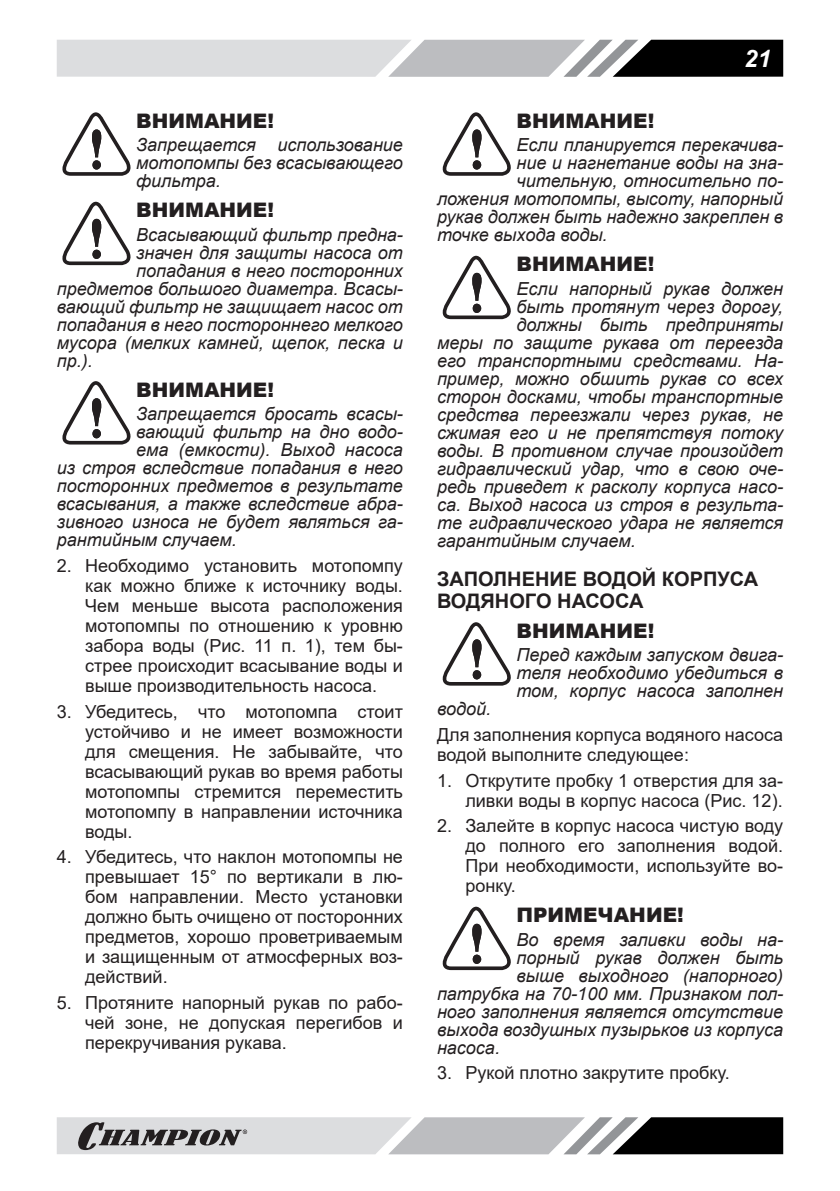
<style>
.page{position:relative;width:840px;height:1191px;background:#fff}
.page>*{position:absolute;margin:0;border:0;box-sizing:border-box;transform-origin:0 0}
.t1{font:italic 700 24px "Arial";color:#fff}
.ВНИМАНИЕ{font:900 20px "Arial";color:#231f20}
.Заголовок2{font:700 20px/22px "Arial";color:#231f20}
.ВНИМАНИЕ_ТЕКСТ{font:italic 18px/18px "Arial";color:#231f20;text-align:justify}
.Текст_список{font:18px/20px "Arial";color:#231f20;text-align:justify}
.Текст_основной{font:18px/20px "Arial";color:#231f20}
</style>
<div class="page">
<svg style="left:57px;top:40px;width:725px;height:37px;background:#a7a8aa"></svg>
<svg style="left:57px;top:1117px;width:725px;height:37px;background:#9c9d9e"></svg>
<svg style="left:62px;top:112px;width:69px;height:64px"></svg>
<svg style="left:62px;top:202px;width:69px;height:63px"></svg>
<svg style="left:62px;top:381px;width:69px;height:63px"></svg>
<svg style="left:442px;top:112px;width:69px;height:64px"></svg>
<svg style="left:442px;top:256px;width:69px;height:63px"></svg>
<svg style="left:442px;top:622px;width:69px;height:63px"></svg>
<svg style="left:442px;top:906px;width:69px;height:64px"></svg>
<p class="ВНИМАНИЕ" style="left:136px;top:106px;width:139px">ВНИМАНИЕ!</p>
<p class="ВНИМАНИЕ_ТЕКСТ" style="left:136px;top:136px;width:268px">Запрещается использование мотопомпы без всасывающего фильтра.</p>
<p class="ВНИМАНИЕ" style="left:136px;top:195px;width:139px">ВНИМАНИЕ!</p>
<p class="ВНИМАНИЕ_ТЕКСТ" style="left:136px;top:226px;width:268px">Всасывающий фильтр предна-</p>
<p class="ВНИМАНИЕ_ТЕКСТ" style="left:136px;top:244px;width:268px">значен для защиты насоса от</p>
<p class="ВНИМАНИЕ_ТЕКСТ" style="left:136px;top:262px;width:268px">попадания в него посторонних</p>
<p class="ВНИМАНИЕ_ТЕКСТ" style="left:57px;top:280px;width:347px">предметов большого диаметра. Всасы-</p>
<p class="ВНИМАНИЕ_ТЕКСТ" style="left:57px;top:298px;width:347px">вающий фильтр не защищает насос от</p>
<p class="ВНИМАНИЕ_ТЕКСТ" style="left:57px;top:316px;width:347px">попадания в него постороннего мелкого</p>
<p class="ВНИМАНИЕ_ТЕКСТ" style="left:57px;top:334px;width:347px">мусора (мелких камней, щепок, песка и</p>
<p class="ВНИМАНИЕ_ТЕКСТ" style="left:57px;top:352px;width:37px">пр.).</p>
<p class="ВНИМАНИЕ" style="left:136px;top:375px;width:139px">ВНИМАНИЕ!</p>
<p class="ВНИМАНИЕ_ТЕКСТ" style="left:136px;top:405px;width:268px">Запрещается бросать всасы-</p>
<p class="ВНИМАНИЕ_ТЕКСТ" style="left:136px;top:423px;width:268px">вающий фильтр на дно водо-</p>
<p class="ВНИМАНИЕ_ТЕКСТ" style="left:136px;top:441px;width:268px">ема (емкости). Выход насоса</p>
<p class="ВНИМАНИЕ_ТЕКСТ" style="left:57px;top:459px;width:347px">из строя вследствие попадания в него</p>
<p class="ВНИМАНИЕ_ТЕКСТ" style="left:57px;top:477px;width:347px">посторонних предметов в результате</p>
<p class="ВНИМАНИЕ_ТЕКСТ" style="left:57px;top:495px;width:347px">всасывания, а также вследствие абра-</p>
<p class="ВНИМАНИЕ_ТЕКСТ" style="left:57px;top:513px;width:347px">зивного износа не будет являться га-</p>
<p class="ВНИМАНИЕ_ТЕКСТ" style="left:57px;top:531px;width:181px">рантийным случаем.</p>
<p class="Текст_список" style="left:85px;top:555px;width:319px;text-indent:-28px">2. Необходимо установить мотопомпу как можно ближе к источнику воды.<br>Чем меньше высота расположения мотопомпы по отношению к уровню забора воды (Рис. 11 п. 1), тем бы&shy;стрее происходит всасывание воды и выше производительность насоса.</p>
<p class="Текст_список" style="left:85px;top:701px;width:319px;text-indent:-28px">3. Убедитесь, что мотопомпа стоит устойчиво и не имеет возможности для смещения. Не забывайте, что всасывающий рукав во время работы мотопомпы стремится переместить мотопомпу в направлении источника воды.</p>
<p class="Текст_список" style="left:85px;top:847px;width:319px;text-indent:-28px">4. Убедитесь, что наклон мотопомпы не превышает 15° по вертикали в лю&shy;бом направлении. Место установки должно быть очищено от посторонних предметов, хорошо проветриваемым и защищенным от атмосферных воз&shy;действий.</p>
<p class="Текст_список" style="left:85px;top:992px;width:319px;text-indent:-28px">5. Протяните напорный рукав по рабо&shy;чей зоне, не допуская перегибов и перекручивания рукава.</p>
<h1 class="t1" style="left:743px;top:42px;width:28px">21</h1>
<p class="ВНИМАНИЕ" style="left:516px;top:106px;width:139px">ВНИМАНИЕ!</p>
<p class="ВНИМАНИЕ_ТЕКСТ" style="left:516px;top:136px;width:268px">Если планируется перекачива-</p>
<p class="ВНИМАНИЕ_ТЕКСТ" style="left:516px;top:154px;width:268px">ние и нагнетание воды на зна-</p>
<p class="ВНИМАНИЕ_ТЕКСТ" style="left:516px;top:172px;width:268px">чительную, относительно по-</p>
<p class="ВНИМАНИЕ_ТЕКСТ" style="left:437px;top:190px;width:347px">ложения мотопомпы, высоту, напорный</p>
<p class="ВНИМАНИЕ_ТЕКСТ" style="left:437px;top:208px;width:347px">рукав должен быть надежно закреплен в</p>
<p class="ВНИМАНИЕ_ТЕКСТ" style="left:437px;top:226px;width:172px">точке выхода воды.</p>
<p class="ВНИМАНИЕ" style="left:516px;top:249px;width:139px">ВНИМАНИЕ!</p>
<p class="ВНИМАНИЕ_ТЕКСТ" style="left:516px;top:280px;width:268px">Если напорный рукав должен</p>
<p class="ВНИМАНИЕ_ТЕКСТ" style="left:516px;top:298px;width:268px">быть протянут через дорогу,</p>
<p class="ВНИМАНИЕ_ТЕКСТ" style="left:516px;top:316px;width:268px">должны быть предприняты</p>
<p class="ВНИМАНИЕ_ТЕКСТ" style="left:437px;top:334px;width:347px">меры по защите рукава от переезда</p>
<p class="ВНИМАНИЕ_ТЕКСТ" style="left:437px;top:352px;width:347px">его транспортными средствами. На-</p>
<p class="ВНИМАНИЕ_ТЕКСТ" style="left:437px;top:370px;width:347px">пример, можно обшить рукав со всех</p>
<p class="ВНИМАНИЕ_ТЕКСТ" style="left:437px;top:388px;width:347px">сторон досками, чтобы транспортные</p>
<p class="ВНИМАНИЕ_ТЕКСТ" style="left:437px;top:406px;width:347px">средства переезжали через рукав, не</p>
<p class="ВНИМАНИЕ_ТЕКСТ" style="left:437px;top:424px;width:347px">сжимая его и не препятствуя потоку</p>
<p class="ВНИМАНИЕ_ТЕКСТ" style="left:437px;top:442px;width:347px">воды. В противном случае произойдет</p>
<p class="ВНИМАНИЕ_ТЕКСТ" style="left:437px;top:460px;width:347px">гидравлический удар, что в свою оче-</p>
<p class="ВНИМАНИЕ_ТЕКСТ" style="left:437px;top:478px;width:347px">редь приведет к расколу корпуса насо-</p>
<p class="ВНИМАНИЕ_ТЕКСТ" style="left:437px;top:496px;width:347px">са. Выход насоса из строя в результа-</p>
<p class="ВНИМАНИЕ_ТЕКСТ" style="left:437px;top:514px;width:347px">те гидравлического удара не является</p>
<p class="ВНИМАНИЕ_ТЕКСТ" style="left:437px;top:532px;width:200px">гарантийным случаем.</p>
<p class="Заголовок2" style="left:437px;top:568px;width:322px">ЗАПОЛНЕНИЕ ВОДОЙ КОРПУСА<br>ВОДЯНОГО НАСОСА</p>
<p class="ВНИМАНИЕ" style="left:516px;top:616px;width:139px">ВНИМАНИЕ!</p>
<p class="ВНИМАНИЕ_ТЕКСТ" style="left:516px;top:646px;width:268px">Перед каждым запуском двига&shy;теля необходимо убедиться в том, корпус насоса заполнен</p>
<p class="ВНИМАНИЕ_ТЕКСТ" style="left:437px;top:700px;width:55px">водой.</p>
<p class="Текст_основной" style="left:437px;top:724px;width:347px">Для заполнения корпуса водяного насоса водой выполните следующее:</p>
<p class="Текст_список" style="left:437px;top:770px;width:347px;text-align:right">1. Открутите пробку 1 отверстия для за&shy;ливки воды в корпус насоса (Рис. 12).</p>
<p class="Текст_список" style="left:465px;top:816px;width:319px;text-indent:-28px">2. Залейте в корпус насоса чистую воду до полного его заполнения водой.<br>При необходимости, используйте во&shy;ронку.</p>
<p class="ВНИМАНИЕ" style="left:516px;top:900px;width:169px">ПРИМЕЧАНИЕ!</p>
<p class="ВНИМАНИЕ_ТЕКСТ" style="left:516px;top:930px;width:268px">Во время заливки воды на-</p>
<p class="ВНИМАНИЕ_ТЕКСТ" style="left:516px;top:948px;width:268px">порный рукав должен быть</p>
<p class="ВНИМАНИЕ_ТЕКСТ" style="left:516px;top:966px;width:268px">выше выходного (напорного)</p>
<p class="ВНИМАНИЕ_ТЕКСТ" style="left:437px;top:984px;width:347px">патрубка на 70-100 мм. Признаком пол-</p>
<p class="ВНИМАНИЕ_ТЕКСТ" style="left:437px;top:1002px;width:347px">ного заполнения является отсутствие</p>
<p class="ВНИМАНИЕ_ТЕКСТ" style="left:437px;top:1020px;width:347px">выхода воздушных пузырьков из корпуса</p>
<p class="ВНИМАНИЕ_ТЕКСТ" style="left:437px;top:1038px;width:64px">насоса.</p>
<p class="Текст_список" style="left:437px;top:1063px;width:294px">3. Рукой плотно закрутите пробку.</p>
</div>
